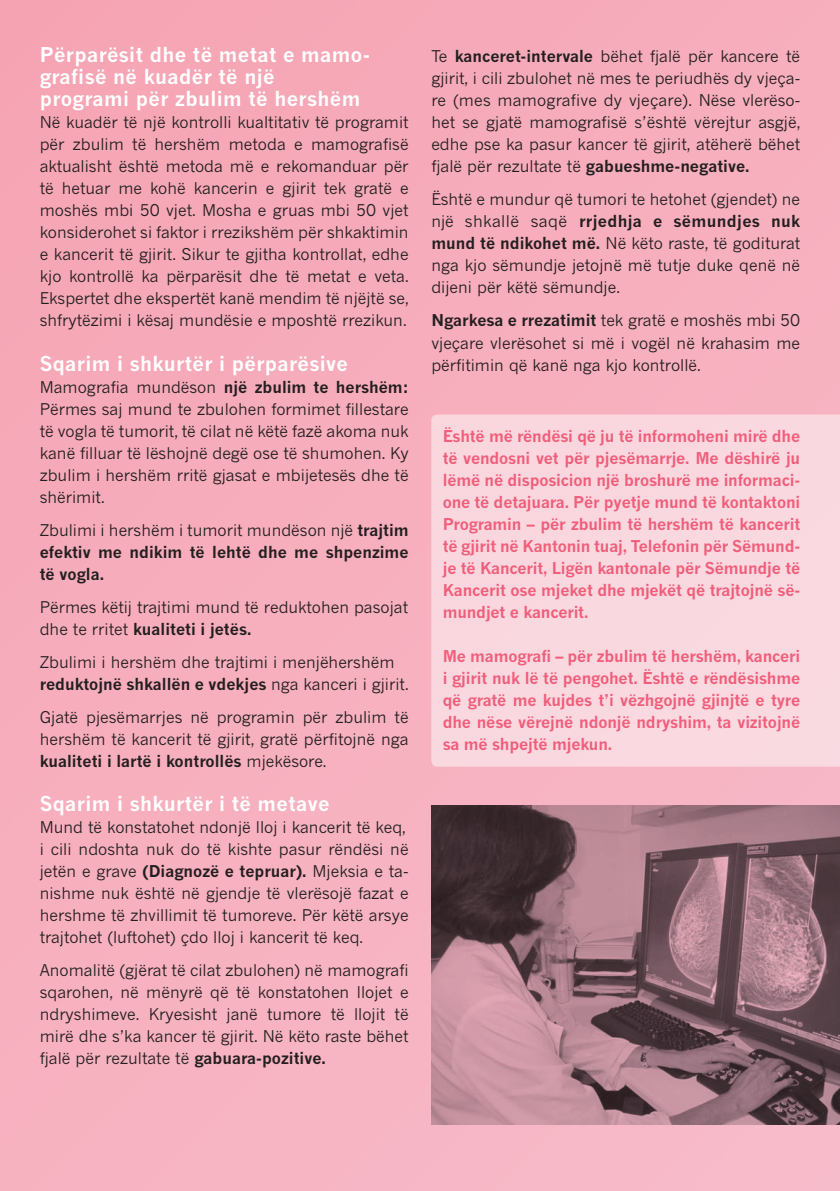
<style>
.page{position:relative;width:840px;height:1191px;background:#fff}
.page>*{position:absolute;margin:0;border:0;box-sizing:border-box;transform-origin:0 0}
.t1{font:700 20px/22px "News Gothic Tur";letter-spacing:.02em;color:#fff}
.t2{font:16px/22px "News Gothic Tur";color:#231f20;text-align:justify}
.t3{font:700 16px/22px "News Gothic Tur";letter-spacing:-.01em;color:#f05e7b;text-align:justify}
.t4{font:700 16px/22px "News Gothic Tur";color:#231f20;text-align:justify}
.s1{font-weight:700}
.s2{font-weight:400}
</style>
<div class="page">
<div style="left:0;top:0;width:839px;height:1191px;background:#f7aebd"></div>
<img style="left:431px;top:805px;width:408px;height:319px">
<div style="left:431px;top:414px;width:408px;height:352px;background:#fad8df"></div>
<p class="t1" style="left:40px;top:43px;width:331px">Përparësit dhe të metat e mamo&shy;grafisë në kuadër të një<br>programi për zbulim të hershëm</p>
<p class="t2" style="left:40px;top:111px;width:370px">Në kuadër të një kontrolli kualtitativ të programit për zbulim të hershëm metoda e mamografisë aktualisht është metoda më e rekomanduar për të hetuar me kohë kancerin e gjirit tek gratë e moshës mbi 50 vjet. Mosha e gruas mbi 50 vjet konsiderohet si faktor i rrezikshëm për shkaktimin e kancerit të gjirit. Sikur te gjitha kontrollat, edhe kjo kontrollë ka përparësit dhe të metat e veta.<br>Ekspertet dhe ekspertët kanë mendim të njëjtë se, shfrytëzimi i kësaj mundësie e mposhtë rrezikun.</p>
<p class="t1" style="left:40px;top:351px;width:309px">Sqarim i shkurtër i përparësive</p>
<p class="t2" style="left:40px;top:375px;width:370px">Mamografia mundëson <span class="s1">një zbulim te hershëm:<br></span>Përmes saj mund te zbulohen formimet fillestare të vogla të tumorit, të cilat në këtë fazë akoma nuk kanë filluar të lëshojnë degë ose të shumohen. Ky zbulim i hershëm rritë gjasat e mbijetesës dhe të shërimit.</p>
<p class="t4" style="left:40px;top:518px;width:370px"><span class="s2">Zbulimi i hershëm i tumorit mundëson një</span> trajtim efektiv me ndikim të lehtë dhe me shpenzime të vogla.</p>
<p class="t2" style="left:40px;top:595px;width:369px">Përmes këtij trajtimi mund të reduktohen pasojat dhe te rritet <span class="s1">kualiteti i jetës.</span></p>
<p class="t2" style="left:40px;top:650px;width:370px">Zbulimi i hershëm dhe trajtimi i menjëhershëm <span class="s1">reduktojnë shkallën e vdekjes</span> nga kanceri i gjirit.</p>
<p class="t2" style="left:40px;top:705px;width:370px">Gjatë pjesëmarrjes në programin për zbulim të hershëm të kancerit të gjirit, gratë përfitojnë nga <span class="s1">kualiteti i lartë i kontrollës</span> mjekësore.</p>
<p class="t1" style="left:40px;top:791px;width:291px">Sqarim i shkurtër i të metave</p>
<p class="t2" style="left:40px;top:815px;width:370px;text-align:left">Mund të konstatohet ndonjë lloj i kancerit të keq, i cili ndoshta nuk do të kishte pasur rëndësi në jetën e grave <span class="s1">(Diagnozë e tepruar).</span> Mjeksia e ta&shy;nishme nuk është në gjendje të vlerësojë fazat e hershme të zhvillimit të tumoreve. Për këtë arsye trajtohet (luftohet) çdo lloj i kancerit të keq.</p>
<p class="t2" style="left:40px;top:958px;width:370px">Anomalitë (gjërat të cilat zbulohen) në mamografi sqarohen, në mënyrë që të konstatohen llojet e ndryshimeve. Kryesisht janë tumore të llojit të mirë dhe s’ka kancer të gjirit. Në këto raste bëhet fjalë për rezultate të <span class="s1">gabuara-pozitive.</span></p>
<p class="t2" style="left:431px;top:45px;width:370px">Te <span class="s1">kanceret-intervale</span> bëhet fjalë për kancere të gjirit, i cili zbulohet në mes te periudhës dy vjeça&shy;re (mes mamografive dy vjeçare). Nëse vlerëso&shy;het se gjatë mamografisë s’është vërejtur asgjë, edhe pse ka pasur kancer të gjirit, atëherë bëhet fjalë për rezultate të <span class="s1">gabueshme-negative.</span></p>
<p class="t2" style="left:431px;top:188px;width:370px">Është e mundur që tumori te hetohet (gjendet) ne një shkallë saqë <span class="s1">rrjedhja e sëmundjes nuk mund të ndikohet më.</span> Në këto raste, të goditurat nga kjo sëmundje jetojnë më tutje duke qenë në dijeni për këtë sëmundje.</p>
<p class="t2" style="left:431px;top:309px;width:370px"><span class="s1">Ngarkesa e rrezatimit</span> tek gratë e moshës mbi 50 vjeçare vlerësohet si më i vogël në krahasim me përfitimin që kanë nga kjo kontrollë.</p>
<p class="t3" style="left:442px;top:424px;width:359px">Është më rëndësi që ju të informoheni mirë dhe të vendosni vet për pjesëmarrje. Me dëshirë ju lëmë në disposicion një broshurë me informaci&shy;one të detajuara. Për pyetje mund të kontaktoni Programin – për zbulim të hershëm të kancerit të gjirit në Kantonin tuaj, Telefonin për Sëmund&shy;je të Kancerit, Ligën kantonale për Sëmundje të Kancerit ose mjeket dhe mjekët që trajtojnë së&shy;mundjet e kancerit.</p>
<p class="t3" style="left:442px;top:644px;width:359px">Me mamografi – për zbulim të hershëm, kanceri i gjirit nuk lë të pengohet. Është e rëndësishme që gratë me kujdes t’i vëzhgojnë gjinjtë e tyre dhe nëse vërejnë ndonjë ndryshim, ta vizitojnë sa më shpejtë mjekun.</p>
</div>
